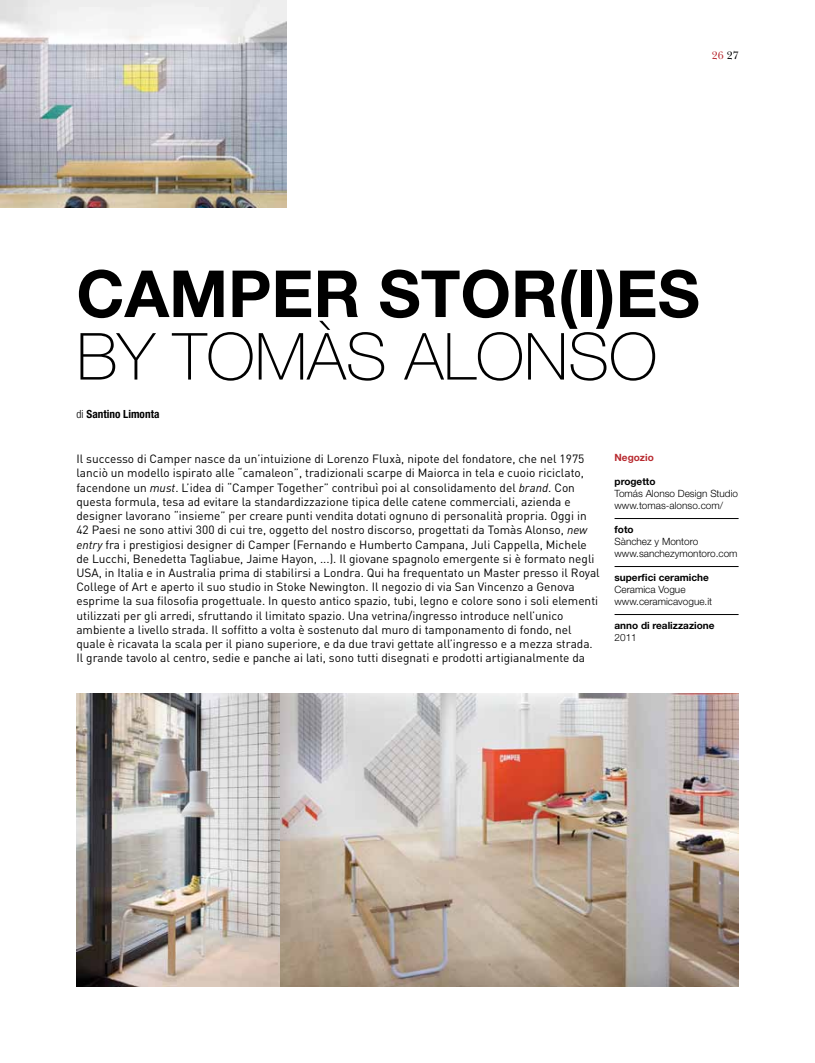
<style>
.page{position:relative;width:815px;height:1063px;background:#fff}
.page>*{position:absolute;margin:0;border:0;box-sizing:border-box;transform-origin:0 0}
.t1{font:700 65px "Helvetica Neue";color:#000}
.t2{font:100 65px "Helvetica Neue";color:#000}
.t3{font:11.88px/14.2px "DIN";color:#000}
.t4{font:700 condensed 11.25px "Helvetica Neue";color:#000}
.t5{font:11.25px "New Baskerville";color:#b8292f}
.t6{font:300 10px/12px "Helvetica Neue";color:#000}
.t7{font:700 10px "Helvetica Neue";color:#000}
.t8{font:700 10px "Helvetica Neue";color:#b8292f}
.s1{color:#000}
.s2{font-weight:300}
.s3{font-style:italic}
</style>
<div class="page">
<img style="left:0;top:0;width:287px;height:207px">
<hr style="left:615px;top:518px;width:124px;height:1px;background:#000">
<hr style="left:615px;top:566px;width:124px;height:1px;background:#000">
<hr style="left:615px;top:614px;width:124px;height:1px;background:#000">
<img style="left:76px;top:693px;width:663px;height:294px">
<p class="t5" style="left:712px;top:49px;width:28px">26 <span class="s1">27</span></p>
<h1 class="t1" style="left:76px;top:254px;width:625px">Camper Stor(i)es</h1>
<h1 class="t2" style="left:76px;top:320px;width:582px">BY TOMÀS ALONSO</h1>
<p class="t4" style="left:76px;top:407px;width:85px"><span class="s2">di</span> Santino Limonta</p>
<p class="t3" style="left:76px;top:452px;width:525px">Il successo di Camper nasce da un’intuizione di Lorenzo Fluxà, nipote del fondatore, che nel 1975 lanciò un modello ispirato alle “camaleon”, tradizionali scarpe di Maiorca in tela e cuoio riciclato, facendone un <span class="s3">must</span>. L’idea di “Camper Together” contribuì poi al consolidamento del <span class="s3">brand</span>. Con questa formula, tesa ad evitare la standardizzazione tipica delle catene commerciali, azienda e designer lavorano “insieme” per creare punti vendita dotati ognuno di personalità propria. Oggi in 42 Paesi ne sono attivi 300 di cui tre, oggetto del nostro discorso, progettati da Tomàs Alonso, <span class="s3">new entry</span> fra i prestigiosi designer di Camper (Fernando e Humberto Campana, Juli Cappella, Michele de Lucchi, Benedetta Tagliabue, Jaime Hayon, ...). Il giovane spagnolo emergente si è formato negli USA, in Italia e in Australia prima di stabilirsi a Londra. Qui ha frequentato un Master presso il Royal College of Art e aperto il suo studio in Stoke Newington. Il negozio di via San Vincenzo a Genova esprime la sua filosofia progettuale. In questo antico spazio, tubi, legno e colore sono i soli elementi utilizzati per gli arredi, sfruttando il limitato spazio. Una vetrina/ingresso introduce nell’unico ambiente a livello strada. Il soffitto a volta è sostenuto dal muro di tamponamento di fondo, nel quale è ricavata la scala per il piano superiore, e da due travi gettate all’ingresso e a mezza strada.<br>Il grande tavolo al centro, sedie e panche ai lati, sono tutti disegnati e prodotti artigianalmente da</p>
<p class="t8" style="left:615px;top:452px;width:41px">Negozio</p>
<p class="t7" style="left:615px;top:476px;width:42px">progetto</p>
<p class="t6" style="left:615px;top:488px;width:125px">Tomás Alonso Design Studio www.tomas-alonso.com/</p>
<p class="t7" style="left:615px;top:524px;width:21px">foto</p>
<p class="t6" style="left:615px;top:536px;width:125px">Sànchez y Montoro www.sanchezymontoro.com</p>
<p class="t7" style="left:615px;top:572px;width:96px">superfici ceramiche</p>
<p class="t6" style="left:615px;top:584px;width:99px">Ceramica Vogue www.ceramicavogue.it</p>
<p class="t7" style="left:615px;top:620px;width:101px">anno di realizzazione</p>
<p class="t6" style="left:615px;top:632px;width:24px">2011</p>
</div>
